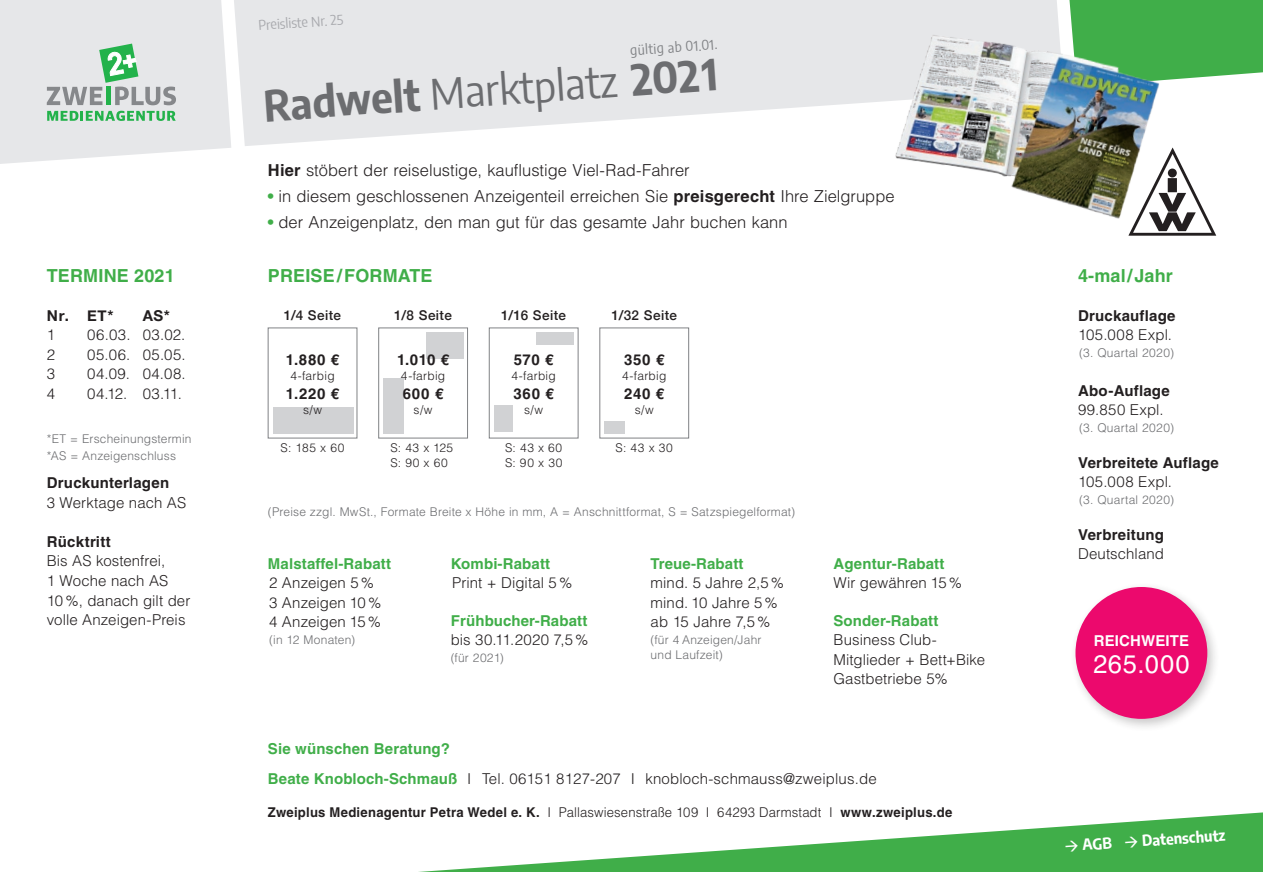
<style>
.page{position:relative;width:1263px;height:872px;background:#fff}
.page>*{position:absolute;margin:0;border:0;box-sizing:border-box;transform-origin:0 0}
.t1{font:700 semi-condensed 42px "Encode Sans";color:#6c6d70}
.t2{font:25.5px "Helvetica LT";letter-spacing:.035em;color:#fff}
.t3{font:700 18px "Helvetica LT";letter-spacing:.01em;color:#40ae49}
.t4{font:300 16.5px "Helvetica LT";color:#231f20}
.t5{font:300 15px/19.5px "Helvetica LT";letter-spacing:.005em;color:#231f20}
.t6{font:700 15px "Helvetica LT";letter-spacing:.015em;color:#231f20}
.t7{font:700 15px "Helvetica LT";letter-spacing:.01em;color:#40ae49}
.t8{font:300 15px "Helvetica LT";letter-spacing:.035em;color:#231f20}
.t9{font:700 semi-condensed 15px "Encode Sans";color:#fff}
.t10{font:300 15px "Helvetica LT";letter-spacing:.03em;color:#231f20}
.t11{font:700 15px "Helvetica LT";letter-spacing:.01em;color:#fff}
.t12{font:700 15px "Helvetica Neue";color:#231f20}
.t13{font:700 13.5px "Helvetica LT";letter-spacing:.02em;color:#231f20}
.t14{font:500 13.5px "Helvetica Neue";letter-spacing:.03em;color:#231f20}
.t15{font:semi-condensed 13.5px "Encode Sans";color:#a8a9ad}
.t16{font:semi-condensed 13.5px "Encode Sans";color:#808285}
.t17{font:300 12px/16.5px "Helvetica LT";letter-spacing:.015em;color:#6c6d70}
.t18{font:300 12px/15px "Helvetica LT";letter-spacing:.02em;color:#231f20}
.s1{font-weight:400}
.s2{font-weight:700}
.s3{font-weight:700;color:#40ae49}
.s4{font-weight:300}
</style>
<div class="page">
<svg style="left:234px;top:0;width:824px;height:146px;fill:#e6e7e9"></svg>
<div style="left:1069px;top:0;width:194px;height:80px;background:#40ae49"></div>
<svg style="left:0;top:0;width:231px;height:164px;background:#dce3e0"></svg>
<svg style="left:418px;top:812px;width:845px;height:60px"></svg>
<div style="left:378px;top:328px;width:90px;height:110px;border:1px solid #808285"></div>
<div style="left:383px;top:378px;width:20px;height:56px;background:#d1d2d4"></div>
<div style="left:426px;top:332px;width:37px;height:26px;background:#d1d2d4"></div>
<div style="left:273px;top:408px;width:81px;height:26px;background:#d1d2d4"></div>
<div style="left:494px;top:405px;width:19px;height:26px;background:#d1d2d4"></div>
<div style="left:537px;top:332px;width:37px;height:13px;background:#d1d2d4"></div>
<div style="left:604px;top:421px;width:20px;height:13px;background:#d1d2d4"></div>
<svg style="left:1170px;top:148px;width:46px;height:88px"></svg>
<div style="left:1168px;top:168px;width:9px;height:9px;background:#231f20;border-radius:50%"></div>
<img style="left:885px;top:17px;width:285px;height:219px">
<div style="left:1069px;top:581px;width:151px;height:150px;background:#231f20;opacity:.25"></div>
<div style="left:1075px;top:587px;width:132px;height:132px;background:#ec096d;border-radius:50%"></div>
<p class="t15" style="left:258px;top:16px;width:86px;rotate:-4deg">Preisliste Nr. 25</p>
<p class="t16" style="left:629px;top:41px;width:89px;rotate:-4deg">gültig ab 01.01.</p>
<h1 class="t1" style="left:262px;top:74px;width:457px;rotate:-4deg">Radwelt <span class="s1">Marktplatz</span> 2021</h1>
<p class="t4" style="left:268px;top:160px;width:423px"><span class="s2">Hier</span> stöbert der reiselustige, kauflustige Viel-Rad-Fahrer</p>
<p class="t4" style="left:268px;top:186px;width:628px"><span class="s3">•</span> in diesem geschlossenen Anzeigenteil erreichen Sie <span class="s2">preisgerecht</span> Ihre Zielgruppe</p>
<p class="t4" style="left:268px;top:212px;width:521px"><span class="s3">•</span> der Anzeigenplatz, den man gut für das gesamte Jahr buchen kann</p>
<p class="t3" style="left:47px;top:264px;width:130px">TERMINE 2021</p>
<p class="t3" style="left:268px;top:264px;width:166px">PREISE/FORMATE</p>
<p class="t12" style="left:47px;top:306px;width:68px">Nr. ET*</p>
<p class="t12" style="left:143px;top:306px;width:28px">AS*</p>
<p class="t5" style="left:47px;top:325px;width:10px">1</p>
<p class="t5" style="left:87px;top:325px;width:100px">06.03. 03.02.</p>
<p class="t5" style="left:47px;top:345px;width:10px">2</p>
<p class="t5" style="left:87px;top:345px;width:100px">05.06. 05.05.</p>
<p class="t5" style="left:47px;top:364px;width:10px">3</p>
<p class="t5" style="left:87px;top:364px;width:100px">04.09. 04.08.</p>
<p class="t5" style="left:47px;top:384px;width:10px">4</p>
<p class="t5" style="left:87px;top:384px;width:96px">04.12. 03.11.</p>
<p class="t17" style="left:47px;top:431px;width:146px">*ET = Erscheinungstermin *AS = Anzeigenschluss</p>
<p class="t6" style="left:47px;top:474px;width:124px">Druckunterlagen</p>
<p class="t5" style="left:47px;top:493px;width:141px">3 Werktage nach AS</p>
<p class="t6" style="left:47px;top:532px;width:66px">Rücktritt</p>
<p class="t5" style="left:47px;top:551px;width:145px">Bis AS kostenfrei,<br>1 Woche nach AS<br>10%, danach gilt der volle Anzeigen-Preis</p>
<p class="t7" style="left:268px;top:554px;width:125px">Malstaffel-Rabatt</p>
<p class="t14" style="left:284px;top:304px;width:59px">1/4 Seite</p>
<p class="t14" style="left:394px;top:304px;width:59px">1/8 Seite</p>
<p class="t14" style="left:501px;top:304px;width:66px">1/16 Seite</p>
<p class="t14" style="left:611px;top:304px;width:67px">1/32 Seite</p>
<p class="t6" style="left:286px;top:350px;width:55px">1.880 €</p>
<p class="t18" style="left:290px;top:368px;width:46px">4-farbig</p>
<p class="t6" style="left:286px;top:385px;width:55px">1.220 €</p>
<p class="t18" style="left:303px;top:402px;width:21px">s/w</p>
<p class="t6" style="left:397px;top:350px;width:54px">1.010 €</p>
<p class="t18" style="left:401px;top:368px;width:46px">4-farbig</p>
<p class="t6" style="left:403px;top:385px;width:42px">600 €</p>
<p class="t18" style="left:414px;top:402px;width:21px">s/w</p>
<p class="t6" style="left:514px;top:350px;width:41px">570 €</p>
<p class="t18" style="left:511px;top:368px;width:46px">4-farbig</p>
<p class="t6" style="left:513px;top:385px;width:42px">360 €</p>
<p class="t18" style="left:524px;top:402px;width:21px">s/w</p>
<p class="t6" style="left:624px;top:350px;width:42px">350 €</p>
<p class="t18" style="left:622px;top:368px;width:46px">4-farbig</p>
<p class="t6" style="left:624px;top:385px;width:42px">240 €</p>
<p class="t18" style="left:635px;top:402px;width:21px">s/w</p>
<p class="t18" style="left:281px;top:440px;width:65px">S: 185 x 60</p>
<p class="t18" style="left:390px;top:440px;width:64px">S: 43 x 125<br>S: 90 x 60</p>
<p class="t18" style="left:505px;top:440px;width:59px">S: 43 x 60<br>S: 90 x 30</p>
<p class="t18" style="left:616px;top:440px;width:59px">S: 43 x 30</p>
<p class="t17" style="left:268px;top:503px;width:529px">(Preise zzgl. MwSt., Formate Breite x Höhe in mm, A = Anschnittformat, S = Satzspiegelformat)</p>
<p class="t7" style="left:451px;top:554px;width:101px">Kombi-Rabatt</p>
<p class="t5" style="left:452px;top:573px;width:122px">Print + Digital 5%</p>
<p class="t7" style="left:451px;top:611px;width:138px">Frühbucher-Rabatt</p>
<p class="t5" style="left:451px;top:630px;width:139px">bis 30.11.2020 7,5%</p>
<p class="t17" style="left:451px;top:649px;width:54px">(für 2021)</p>
<p class="t7" style="left:651px;top:554px;width:94px">Treue-Rabatt</p>
<p class="t5" style="left:651px;top:573px;width:135px">mind. 5 Jahre 2,5% mind. 10 Jahre 5% ab 15 Jahre 7,5%</p>
<p class="t17" style="left:651px;top:632px;width:112px;line-height:15px">(für 4 Anzeigen/Jahr und Laufzeit)</p>
<p class="t5" style="left:269px;top:573px;width:114px">2 Anzeigen 5%<br>3 Anzeigen 10%<br>4 Anzeigen 15%</p>
<p class="t17" style="left:269px;top:631px;width:87px">(in 12 Monaten)</p>
<p class="t7" style="left:833px;top:554px;width:112px">Agentur-Rabatt</p>
<p class="t5" style="left:833px;top:573px;width:130px">Wir gewähren 15%</p>
<p class="t7" style="left:833px;top:611px;width:106px">Sonder-Rabatt</p>
<p class="t5" style="left:833px;top:630px;width:153px">Business Club-<br>Mitglieder + Bett+Bike<br>Gastbetriebe 5%</p>
<p class="t5" style="left:268px;top:733px;width:610px;line-height:30.2px"><span class="s3">Sie wünschen Beratung?<br>Beate Knobloch-Schmauß</span> I Tel. 06151 8127-207 I knobloch-schmauss@zweiplus.de</p>
<p class="t13" style="left:268px;top:804px;width:686px">Zweiplus Medienagentur Petra Wedel e. K. <span class="s4">I Pallaswiesenstraße 109 I 64293 Darmstadt I</span> www.zweiplus.de</p>
<p class="t3" style="left:1078px;top:264px;width:96px">4-mal/Jahr</p>
<p class="t6" style="left:1078px;top:306px;width:99px">Druckauflage</p>
<p class="t8" style="left:1078px;top:326px;width:96px">105.008 Expl.</p>
<p class="t17" style="left:1079px;top:344px;width:96px">(3. Quartal 2020)</p>
<p class="t6" style="left:1078px;top:381px;width:93px">Abo-Auflage</p>
<p class="t10" style="left:1078px;top:401px;width:87px">99.850 Expl.</p>
<p class="t17" style="left:1079px;top:419px;width:96px">(3. Quartal 2020)</p>
<p class="t6" style="left:1078px;top:453px;width:142px">Verbreitete Auflage</p>
<p class="t8" style="left:1078px;top:473px;width:96px">105.008 Expl.</p>
<p class="t17" style="left:1079px;top:491px;width:96px">(3. Quartal 2020)</p>
<p class="t6" style="left:1078px;top:525px;width:87px">Verbreitung</p>
<p class="t5" style="left:1078px;top:544px;width:88px">Deutschland</p>
<p class="t11" style="left:1094px;top:631px;width:97px">REICHWEITE</p>
<h2 class="t2" style="left:1093px;top:649px;width:98px">265.000</h2>
<p class="t9" style="left:1063px;top:835px;width:163px;rotate:-4deg">→ AGB → Datenschutz</p>
</div>
